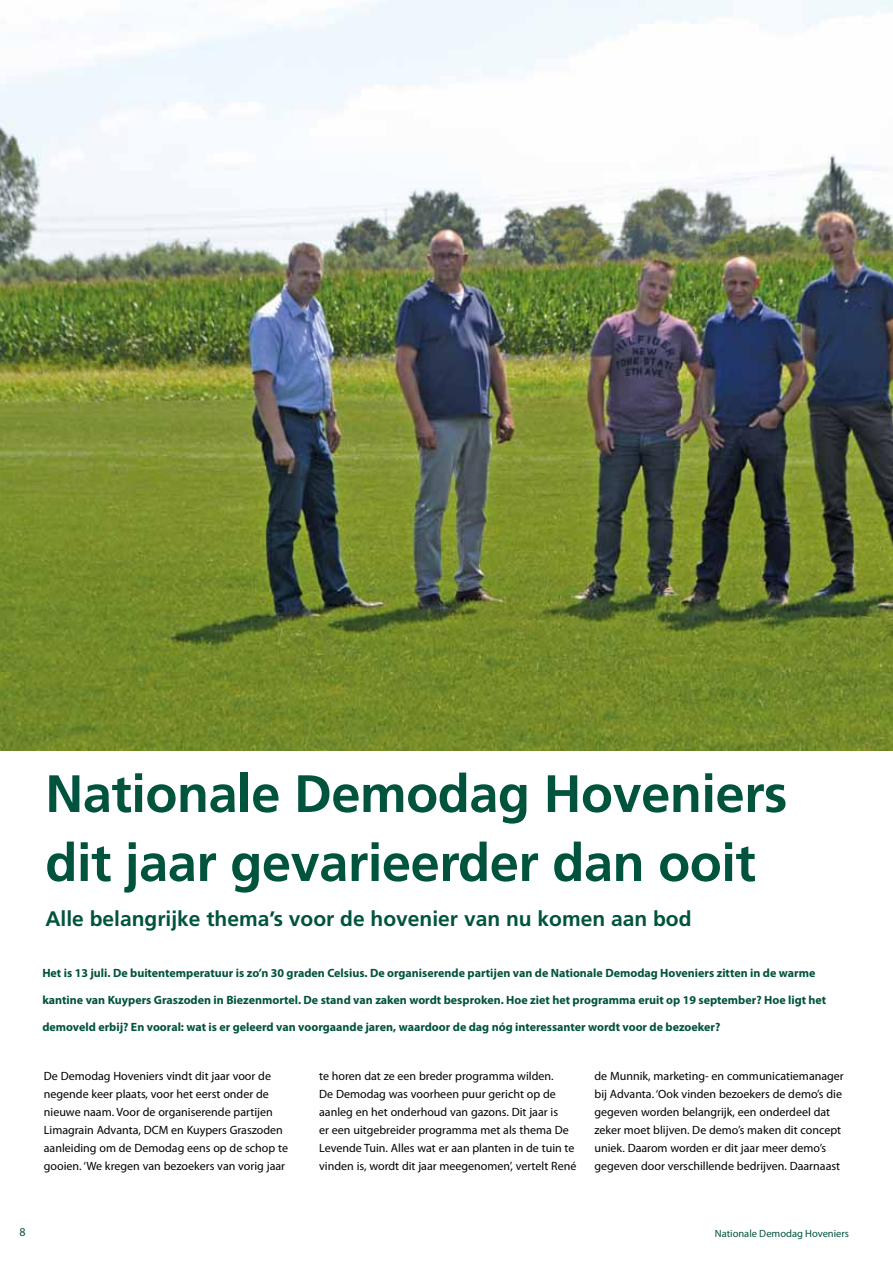
<style>
.page{position:relative;width:893px;height:1263px;background:#fff}
.page>*{position:absolute;margin:0;border:0;box-sizing:border-box;transform-origin:0 0}
.t1{font:700 52.5px/69px "Frutiger";letter-spacing:-.01em;color:#00533d}
.t2{font:700 21px "Frutiger";color:#00533d}
.t3{font:12px/18px "Myriad Pro";color:#000}
.t4{font:700 12px "Myriad Pro";color:#00533d}
.t5{font:12px "Myriad Pro";color:#00533d}
.t6{font:10.5px "Myriad Pro";color:#00533d}
</style>
<div class="page">
<img style="left:0;top:0;width:893px;height:750px">
<h1 class="t1" style="left:45px;top:759px;width:743px">Nationale Demodag Hoveniers dit jaar gevarieerder dan ooit</h1>
<h2 class="t2" style="left:45px;top:906px;width:648px">Alle belangrijke thema’s voor de hovenier van nu komen aan bod</h2>
<p class="t4" style="left:42px;top:965px;width:774px">Het is 13 juli. De buitentemperatuur is zo’n 30 graden Celsius. De organiserende partijen van de Nationale Demodag Hoveniers zitten in de warme</p>
<p class="t4" style="left:42px;top:992px;width:785px">kantine van Kuypers Graszoden in Biezenmortel. De stand van zaken wordt besproken. Hoe ziet het programma eruit op 19 september? Hoe ligt het</p>
<p class="t4" style="left:42px;top:1019px;width:680px">demoveld erbij? En vooral: wat is er geleerd van voorgaande jaren, waardoor de dag nóg interessanter wordt voor de bezoeker?</p>
<p class="t3" style="left:44px;top:1067px;width:246px">De Demodag Hoveniers vindt dit jaar voor de negende keer plaats, voor het eerst onder de nieuwe naam. Voor de organiserende partijen Limagrain Advanta, DCM en Kuypers Graszoden aanleiding om de Demodag eens op de schop te gooien. ‘We kregen van bezoekers van vorig jaar</p>
<p class="t3" style="left:319px;top:1067px;width:259px">te horen dat ze een breder programma wilden.<br>De Demodag was voorheen puur gericht op de aanleg en het onderhoud van gazons. Dit jaar is<br>er een uitgebreider programma met als thema De Levende Tuin. Alles wat er aan planten in de tuin te vinden is, wordt dit jaar meegenomen’, vertelt René</p>
<p class="t3" style="left:594px;top:1067px;width:251px">de Munnik, marketing- en communicatiemanager bij Advanta. ‘Ook vinden bezoekers de demo’s die gegeven worden belangrijk, een onderdeel dat zeker moet blijven. De demo’s maken dit concept uniek. Daarom worden er dit jaar meer demo’s gegeven door verschillende bedrijven. Daarnaast</p>
<p class="t5" style="left:20px;top:1224px;width:8px">8</p>
<p class="t6" style="left:715px;top:1227px;width:136px">Nationale Demodag Hoveniers</p>
</div>
